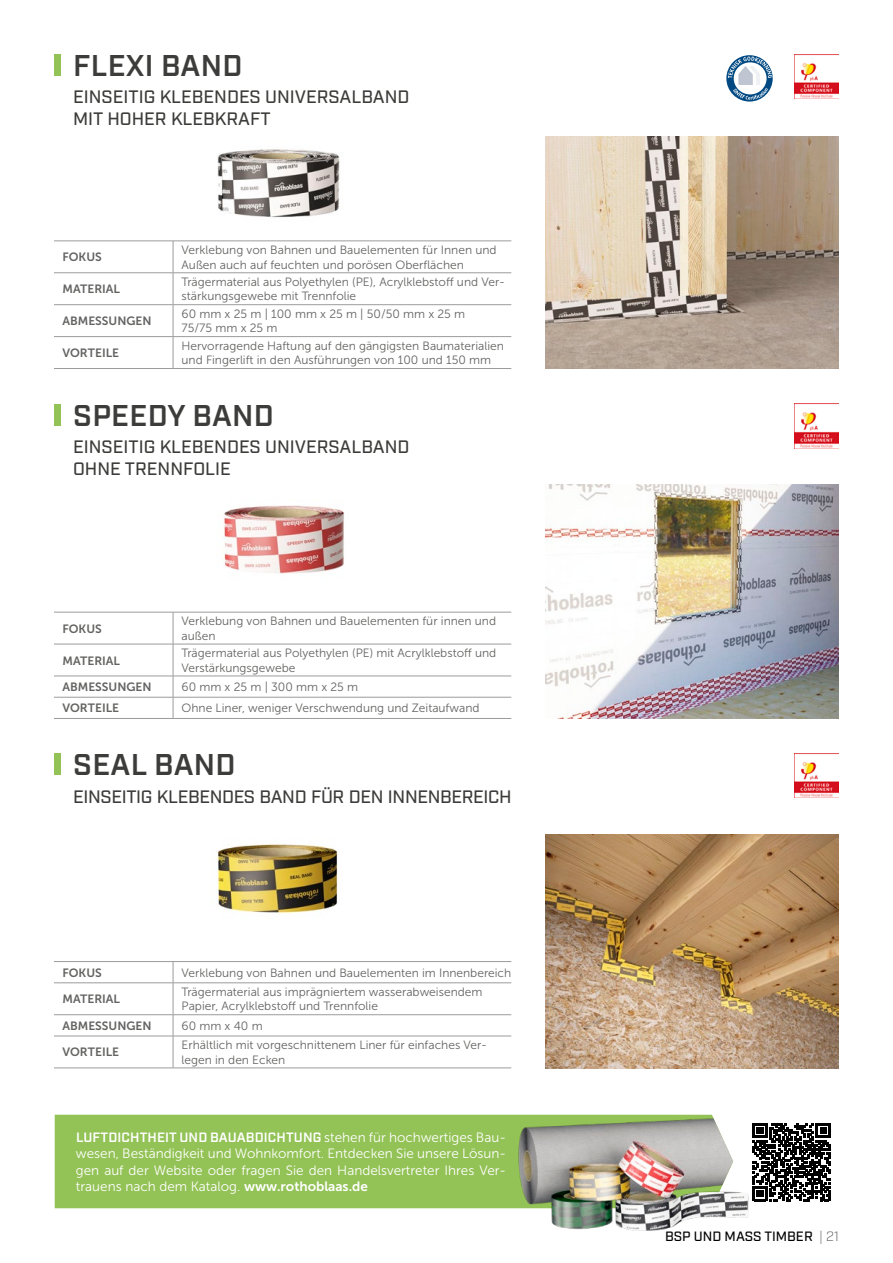
<style>
.page{position:relative;width:893px;height:1263px;background:#fff}
.page>*{position:absolute;margin:0;border:0;box-sizing:border-box;transform-origin:0 0}
.HEAD_1_CAP{font:600 30px "Industry";letter-spacing:.01em;color:#3c3c3a}
.SUBHEAD{font:500 18px/21.6px "Industry";color:#3c3c3a}
.SUBHEAD-2{font:500 18px "Industry";letter-spacing:-.02em;color:#3c3c3a}
.t1{font:13.5px/16.2px "Museo Sans 300";color:#fff;text-align:justify}
.t2{font:500 13.5px "Industry";color:#000}
.table_body_-_left{font:12px/14.4px "Museo Sans 300";color:#636362}
.table_head_-_left{font:12px "Museo Sans 700";color:#636362}
.s1{font-family:"Industry";font-weight:600}
.s2{font-family:"Museo Sans 700"}
.s3{font-weight:300;color:#565655}
</style>
<div class="page">
<div style="left:54px;top:753px;width:6px;height:22px;background:#93c256"></div>
<div style="left:54px;top:54px;width:6px;height:22px;background:#93c256"></div>
<div style="left:54px;top:404px;width:6px;height:22px;background:#93c256"></div>
<img style="left:545px;top:834px;width:294px;height:234px">
<img style="left:545px;top:136px;width:294px;height:233px">
<img style="left:545px;top:485px;width:294px;height:234px">
<img style="left:217px;top:844px;width:121px;height:70px">
<img style="left:795px;top:753px;width:44px;height:45px">
<img style="left:795px;top:404px;width:44px;height:44px">
<img style="left:795px;top:54px;width:44px;height:44px">
<div style="left:55px;top:1115px;width:435px;height:93px;background:#93c256"></div>
<img style="left:490px;top:1115px;width:259px;height:116px">
<img style="left:223px;top:505px;width:121px;height:69px">
<img style="left:148px;top:149px;width:259px;height:99px">
<svg style="left:726px;top:55px;width:47px;height:47px"></svg>
<svg style="left:728px;top:56px;width:44px;height:44px"></svg>
<hr style="left:54px;top:961px;width:119px;height:1px;background:#9c9c9c">
<hr style="left:173px;top:961px;width:338px;height:1px;background:#9c9c9c">
<svg style="left:173px;top:962px;width:1px;height:20px"></svg>
<hr style="left:54px;top:982px;width:119px;height:1px;background:#9c9c9c">
<hr style="left:173px;top:982px;width:338px;height:1px;background:#9c9c9c">
<hr style="left:173px;top:983px;width:1px;height:31px;background:#9c9c9c">
<hr style="left:54px;top:1014px;width:119px;height:1px;background:#9c9c9c">
<hr style="left:173px;top:1014px;width:338px;height:1px;background:#9c9c9c">
<svg style="left:173px;top:1015px;width:1px;height:21px"></svg>
<hr style="left:54px;top:1036px;width:119px;height:1px;background:#9c9c9c">
<hr style="left:173px;top:1036px;width:338px;height:1px;background:#9c9c9c">
<hr style="left:173px;top:1036px;width:1px;height:32px;background:#9c9c9c">
<hr style="left:54px;top:1068px;width:119px;height:1px;background:#9c9c9c">
<hr style="left:173px;top:1068px;width:338px;height:1px;background:#9c9c9c">
<hr style="left:54px;top:241px;width:119px;height:1px;background:#9c9c9c">
<hr style="left:173px;top:241px;width:338px;height:1px;background:#9c9c9c">
<hr style="left:173px;top:241px;width:1px;height:32px;background:#9c9c9c">
<hr style="left:54px;top:272px;width:119px;height:1px;background:#9c9c9c">
<hr style="left:173px;top:272px;width:338px;height:1px;background:#9c9c9c">
<hr style="left:173px;top:273px;width:1px;height:31px;background:#9c9c9c">
<hr style="left:54px;top:304px;width:119px;height:1px;background:#9c9c9c">
<hr style="left:173px;top:304px;width:338px;height:1px;background:#9c9c9c">
<hr style="left:173px;top:305px;width:1px;height:31px;background:#9c9c9c">
<hr style="left:54px;top:336px;width:119px;height:1px;background:#9c9c9c">
<hr style="left:173px;top:336px;width:338px;height:1px;background:#9c9c9c">
<hr style="left:173px;top:337px;width:1px;height:31px;background:#9c9c9c">
<hr style="left:54px;top:368px;width:119px;height:1px;background:#9c9c9c">
<hr style="left:173px;top:368px;width:338px;height:1px;background:#9c9c9c">
<hr style="left:54px;top:612px;width:119px;height:1px;background:#9c9c9c">
<hr style="left:173px;top:612px;width:338px;height:1px;background:#9c9c9c">
<hr style="left:173px;top:612px;width:1px;height:32px;background:#9c9c9c">
<hr style="left:54px;top:644px;width:119px;height:1px;background:#9c9c9c">
<hr style="left:173px;top:644px;width:338px;height:1px;background:#9c9c9c">
<hr style="left:173px;top:644px;width:1px;height:32px;background:#9c9c9c">
<hr style="left:54px;top:676px;width:119px;height:1px;background:#9c9c9c">
<hr style="left:173px;top:676px;width:338px;height:1px;background:#9c9c9c">
<hr style="left:54px;top:697px;width:119px;height:1px;background:#9c9c9c">
<hr style="left:173px;top:697px;width:338px;height:1px;background:#9c9c9c">
<svg style="left:173px;top:676px;width:1px;height:42px"></svg>
<hr style="left:54px;top:718px;width:119px;height:1px;background:#9c9c9c">
<hr style="left:173px;top:718px;width:338px;height:1px;background:#9c9c9c">
<div style="left:744px;top:1115px;width:95px;height:94px;background:#fff"></div>
<svg style="left:753px;top:1123px;width:77px;height:78px"></svg>
<p class="HEAD_1_CAP" style="left:73px;top:48px;width:171px">FLEXI BAND</p>
<p class="SUBHEAD" style="left:73px;top:87px;width:338px">EINSEITIG KLEBENDES UNIVERSALBAND<br>MIT HOHER KLEBKRAFT</p>
<p class="table_head_-_left" style="left:63px;top:250px;width:41px">FOKUS</p>
<p class="table_body_-_left" style="left:182px;top:243px;width:317px">Verklebung von Bahnen und Bauelementen für Innen und<br>Außen auch auf feuchten und porösen Oberflächen</p>
<p class="table_head_-_left" style="left:63px;top:282px;width:59px">MATERIAL</p>
<p class="table_body_-_left" style="left:182px;top:275px;width:325px">Trägermaterial aus Polyethylen (PE), Acrylklebstoff und Ver&shy;stärkungsgewebe mit Trennfolie</p>
<p class="table_head_-_left" style="left:63px;top:314px;width:91px">ABMESSUNGEN</p>
<p class="table_body_-_left" style="left:182px;top:307px;width:285px">60 mm x 25 m | 100 mm x 25 m | 50/50 mm x 25 m<br>75/75 mm x 25 m</p>
<p class="table_head_-_left" style="left:63px;top:346px;width:58px">VORTEILE</p>
<p class="table_body_-_left" style="left:182px;top:339px;width:324px">Hervorragende Haftung auf den gängigsten Baumaterialien und Fingerlift in den Ausführungen von 100 und 150 mm</p>
<p class="HEAD_1_CAP" style="left:73px;top:398px;width:202px">SPEEDY BAND</p>
<p class="SUBHEAD" style="left:73px;top:437px;width:338px">EINSEITIG KLEBENDES UNIVERSALBAND<br>OHNE TRENNFOLIE</p>
<p class="table_head_-_left" style="left:63px;top:622px;width:41px">FOKUS</p>
<p class="table_body_-_left" style="left:182px;top:614px;width:316px">Verklebung von Bahnen und Bauelementen für innen und außen</p>
<p class="table_head_-_left" style="left:63px;top:654px;width:59px">MATERIAL</p>
<p class="table_body_-_left" style="left:182px;top:646px;width:316px">Trägermaterial aus Polyethylen (PE) mit Acrylklebstoff und<br>Verstärkungsgewebe</p>
<p class="table_head_-_left" style="left:63px;top:680px;width:91px">ABMESSUNGEN</p>
<p class="table_body_-_left" style="left:182px;top:680px;width:178px">60 mm x 25 m | 300 mm x 25 m</p>
<p class="table_head_-_left" style="left:63px;top:701px;width:58px">VORTEILE</p>
<p class="table_body_-_left" style="left:182px;top:701px;width:299px">Ohne Liner, weniger Verschwendung und Zeitaufwand</p>
<p class="HEAD_1_CAP" style="left:73px;top:747px;width:164px">SEAL BAND</p>
<p class="SUBHEAD-2" style="left:73px;top:786px;width:440px">EINSEITIG KLEBENDES BAND FÜR DEN INNENBEREICH</p>
<p class="table_head_-_left" style="left:63px;top:966px;width:41px">FOKUS</p>
<p class="table_body_-_left" style="left:182px;top:965px;width:331px">Verklebung von Bahnen und Bauelementen im Innenbereich</p>
<p class="table_head_-_left" style="left:63px;top:992px;width:59px">MATERIAL</p>
<p class="table_body_-_left" style="left:182px;top:985px;width:302px">Trägermaterial aus imprägniertem wasserabweisendem<br>Papier, Acrylklebstoff und Trennfolie</p>
<p class="table_head_-_left" style="left:63px;top:1019px;width:91px">ABMESSUNGEN</p>
<p class="table_body_-_left" style="left:182px;top:1018px;width:83px">60 mm x 40 m</p>
<p class="table_head_-_left" style="left:63px;top:1045px;width:58px">VORTEILE</p>
<p class="table_body_-_left" style="left:182px;top:1038px;width:307px">Erhältlich mit vorgeschnittenem Liner für einfaches Ver&shy;legen in den Ecken</p>
<p class="t1" style="left:76px;top:1129px;width:432px"><span class="s1">LUFTDICHTHEIT UND BAUABDICHTUNG</span> stehen für hochwertiges Bau&shy;wesen, Beständigkeit und Wohnkomfort. Entdecken Sie unsere Lösun&shy;gen auf der Website oder fragen Sie den Handelsvertreter Ihres Ver&shy;trauens nach dem Katalog. <span class="s2">www.rothoblaas.de</span></p>
<p class="t2" style="left:665px;top:1228px;width:175px">BSP UND MASS TIMBER <span class="s3">| 21</span></p>
</div>
